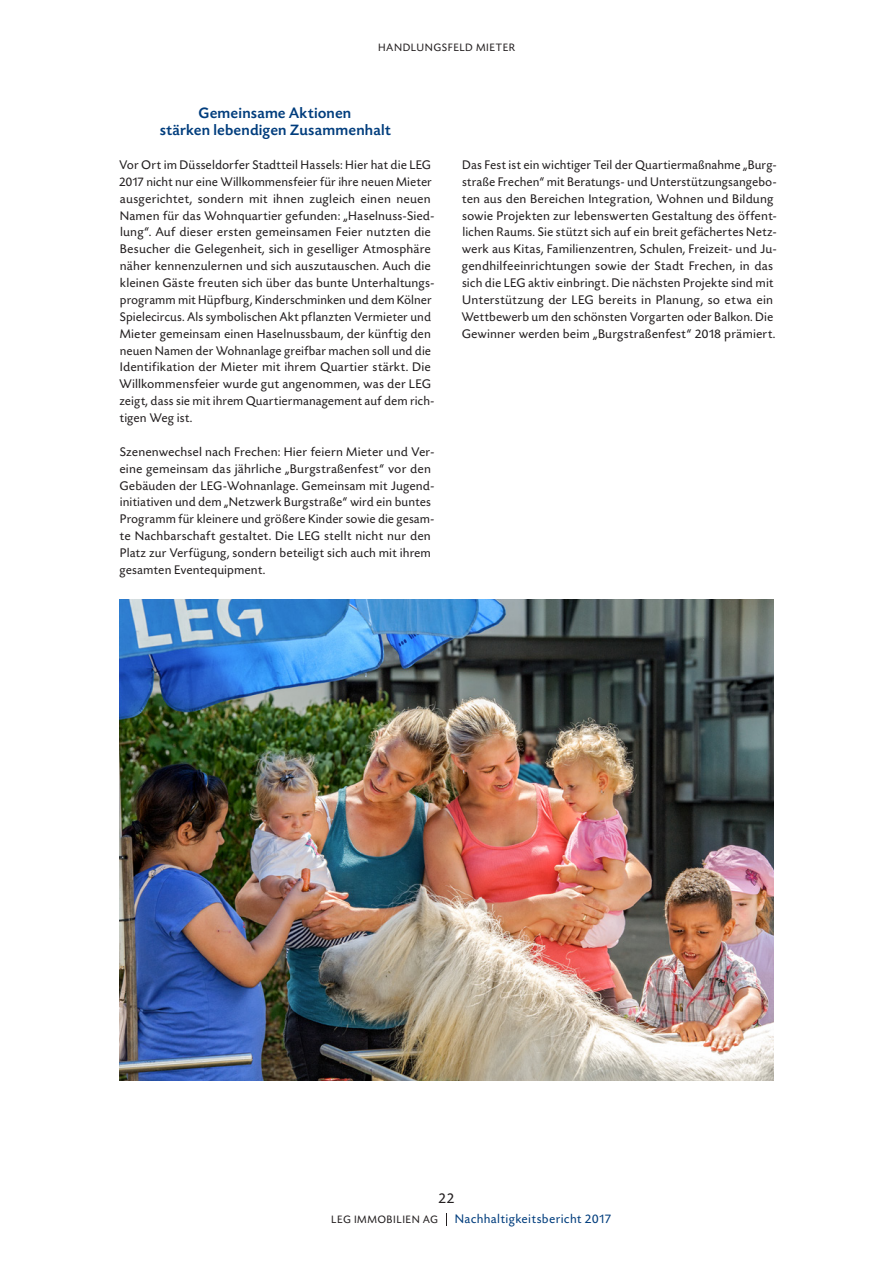
<style>
.page{position:relative;width:893px;height:1263px;background:#fff}
.page>*{position:absolute;margin:0;border:0;box-sizing:border-box;transform-origin:0 0}
.Headline_3{font:500 15.75px/16.8px "Today SHOP";letter-spacing:.05em;color:#013d7d;text-align:center}
.t1{font:15px "Today SHOP";color:#231f20}
.Copy{font:13.2px/16.8px "Today SHOP";letter-spacing:.055em;color:#231f20}
.t2{font:13.2px "Today SHOP";letter-spacing:.07em;color:#013d7d}
.Kolumnentitel_2{font:11.25px "Today SHOP";letter-spacing:.1em;color:#231f20}
</style>
<div class="page">
<svg style="left:446px;top:1213px;width:1px;height:13px"></svg>
<img style="left:119px;top:599px;width:655px;height:481px">
<p class="Kolumnentitel_2" style="left:379px;top:41px;width:138px">HANDLUNGSFELD MIETER</p>
<p class="Headline_3" style="left:160px;top:105px;width:232px">Gemeinsame Aktionen<br>stärken lebendigen Zusammenhalt</p>
<p class="Copy" style="left:119px;top:157px;width:316px">Vor Ort im Düsseldorfer Stadtteil Hassels: Hier hat die LEG 2017 nicht nur eine Willkommensfeier für ihre neuen Mieter ausgerichtet, sondern mit ihnen zugleich einen neuen Namen für das Wohnquartier gefunden: „Haselnuss-Sied&shy;lung“. Auf dieser ersten gemeinsamen Feier nutzten die Besucher die Gelegenheit, sich in geselliger Atmosphäre näher kennenzulernen und sich auszutauschen. Auch die kleinen Gäste freuten sich über das bunte Unterhaltungs&shy;programm mit Hüpfburg, Kinderschminken und dem Kölner Spielecircus. Als symbolischen Akt pflanzten Vermieter und Mieter gemeinsam einen Haselnussbaum, der künftig den neuen Namen der Wohnanlage greifbar machen soll und die Identifikation der Mieter mit ihrem Quartier stärkt. Die Willkommensfeier wurde gut angenommen, was der LEG zeigt, dass sie mit ihrem Quartiermanagement auf dem rich&shy;tigen Weg ist.</p>
<p class="Copy" style="left:120px;top:444px;width:316px">Szenenwechsel nach Frechen: Hier feiern Mieter und Ver&shy;eine gemeinsam das jährliche „Burgstraßenfest“ vor den Gebäuden der LEG-Wohnanlage. Gemeinsam mit Jugend&shy;initiativen und dem „Netzwerk Burgstraße“ wird ein buntes Programm für kleinere und größere Kinder sowie die gesam&shy;te Nachbarschaft gestaltet. Die LEG stellt nicht nur den Platz zur Verfügung, sondern beteiligt sich auch mit ihrem gesamten Eventequipment.</p>
<p class="Copy" style="left:462px;top:157px;width:316px">Das Fest ist ein wichtiger Teil der Quartiermaßnahme „Burg&shy;straße Frechen“ mit Beratungs- und Unterstützungsangebo&shy;ten aus den Bereichen Integration, Wohnen und Bildung sowie Projekten zur lebenswerten Gestaltung des öffent&shy;lichen Raums. Sie stützt sich auf ein breit gefächertes Netz&shy;werk aus Kitas, Familienzentren, Schulen, Freizeit- und Ju&shy;gendhilfeeinrichtungen sowie der Stadt Frechen, in das sich die LEG aktiv einbringt. Die nächsten Projekte sind mit Unterstützung der LEG bereits in Planung, so etwa ein Wettbewerb um den schönsten Vorgarten oder Balkon. Die Gewinner werden beim „Burgstraßenfest“ 2018 prämiert.</p>
<p class="t1" style="left:439px;top:1190px;width:17px">22</p>
<p class="Kolumnentitel_2" style="left:332px;top:1213px;width:108px">LEG IMMOBILIEN AG</p>
<p class="t2" style="left:455px;top:1212px;width:157px">Nachhaltigkeitsbericht 2017</p>
</div>
